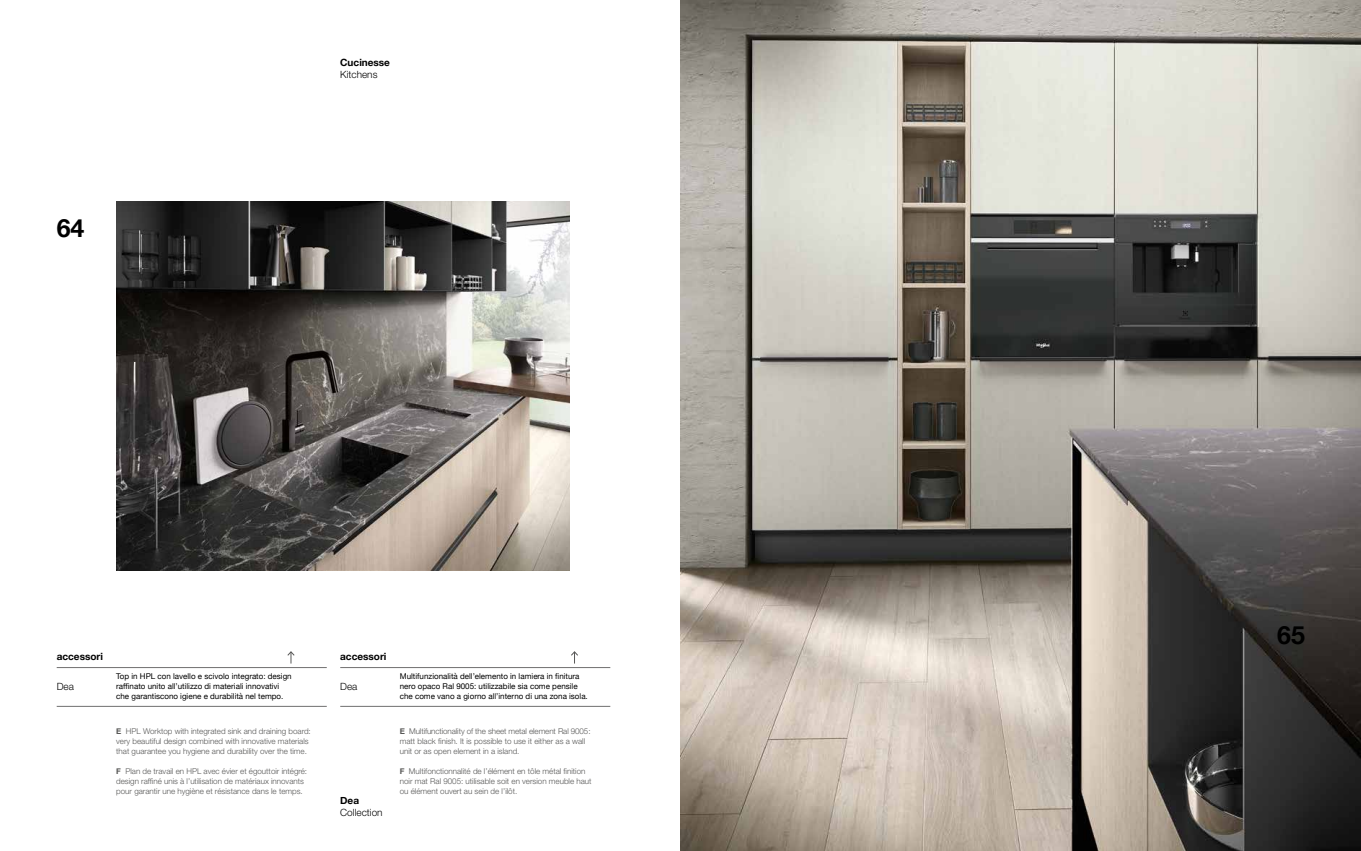
<style>
.page{position:relative;width:1361px;height:851px;background:#fff}
.page>*{position:absolute;margin:0;border:0;box-sizing:border-box;transform-origin:0 0}
.t1{font:700 25px "Helvetica Neue";color:#000}
.t2{font:700 10px "Helvetica Neue";color:#000}
.t3{font:300 10px "Helvetica Neue LT Std";color:#000}
.t4{font:300 8px/10px "Helvetica Neue LT Std";color:#575756}
.t5{font:8px/10px "Helvetica Neue";color:#000}
.s1{font-family:"Helvetica Neue";font-weight:700}
</style>
<div class="page">
<hr style="left:57px;top:706px;width:270px;height:1px;background:#706f6f">
<hr style="left:57px;top:667px;width:270px;height:1px;background:#706f6f">
<hr style="left:340px;top:706px;width:270px;height:1px;background:#706f6f">
<hr style="left:340px;top:667px;width:270px;height:1px;background:#706f6f">
<svg style="left:287px;top:651px;width:8px;height:12px"></svg>
<svg style="left:571px;top:651px;width:7px;height:12px"></svg>
<img style="left:116px;top:201px;width:454px;height:369px">
<img style="left:680px;top:0;width:681px;height:850px">
<h1 class="t1" style="left:57px;top:208px;width:29px">64</h1>
<p class="t2" style="left:340px;top:55px;width:51px">Cucinesse</p>
<p class="t3" style="left:340px;top:69px;width:39px">Kitchens</p>
<p class="t2" style="left:57px;top:648px;width:48px">accessori</p>
<p class="t3" style="left:57px;top:680px;width:19px">Dea</p>
<p class="t5" style="left:116px;top:671px;width:177px">Top in HPL con lavello e scivolo integrato: design raffinato unito all’utilizzo di materiali innovativi che garantiscono igiene e durabilità nel tempo.</p>
<p class="t4" style="left:116px;top:726px;width:196px"><span class="s1">E</span> HPL Worktop with integrated sink and draining board: very beautiful design combined with innovative materials that guarantee you hygiene and durability over the time.</p>
<p class="t4" style="left:116px;top:766px;width:192px"><span class="s1">F</span> Plan de travail en HPL avec évier et égouttoir intégré: design raffiné unis à l’utilisation de matériaux innovants pour garantir une hygiène et résistance dans le temps.</p>
<p class="t2" style="left:340px;top:648px;width:48px">accessori</p>
<p class="t3" style="left:340px;top:680px;width:19px">Dea</p>
<p class="t5" style="left:400px;top:671px;width:190px">Multifunzionalità dell’elemento in lamiera in finitura nero opaco Ral 9005: utilizzabile sia come pensile che come vano a giorno all’interno di una zona isola.</p>
<p class="t2" style="left:340px;top:792px;width:20px">Dea</p>
<p class="t3" style="left:340px;top:806px;width:44px">Collection</p>
<p class="t4" style="left:400px;top:726px;width:192px"><span class="s1">E</span> Multifunctionality of the sheet metal element Ral 9005: matt black finish. It is possible to use it either as a wall unit or as open element in a island.</p>
<p class="t4" style="left:400px;top:766px;width:193px"><span class="s1">F</span> Multifonctionnalité de l’élément en tôle métal finition noir mat Ral 9005: utilisable soit en version meuble haut ou élément ouvert au sein de l’ilôt.</p>
<h1 class="t1" style="left:1277px;top:615px;width:29px">65</h1>
</div>
